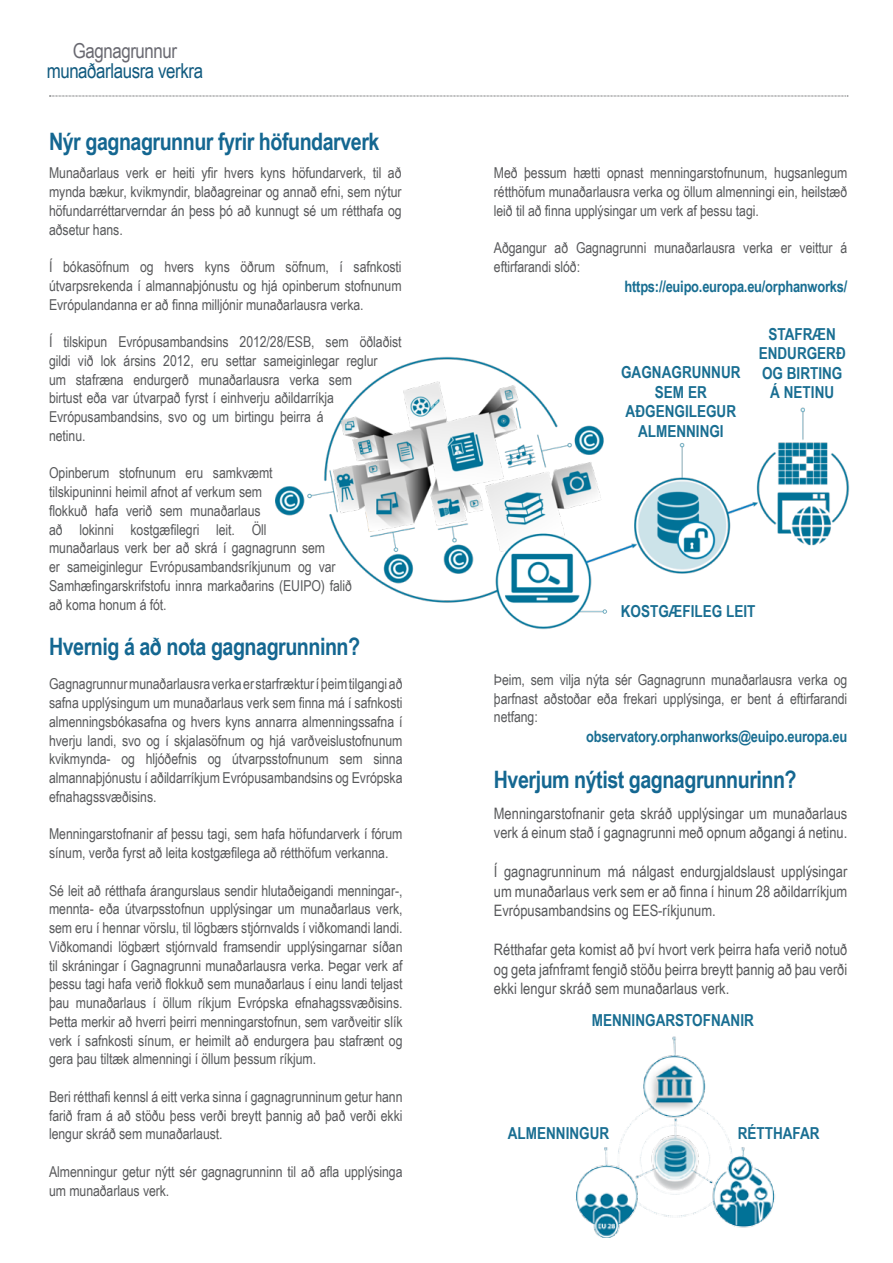
<style>
.page{position:relative;width:893px;height:1263px;background:#fff}
.page>*{position:absolute;margin:0;border:0;box-sizing:border-box;transform-origin:0 0}
.t1{font:700 24px "Arial Narrow";letter-spacing:-.02em;color:#146791}
.t2{font:20.55px "Arial Narrow";letter-spacing:-.02em;color:#105a7f}
.t3{font:20.55px "Arial Narrow";letter-spacing:-.02em;color:#696971}
.t4{font:700 16.5px/19.5px "Arial Narrow";color:#196e92;text-align:center}
.t5{font:15.75px/19.5px "Arial Narrow";color:#58595b;text-align:justify}
.t6{font:700 15.75px "Arial Narrow";letter-spacing:-.015em;color:#196e92}
.t7{font:15px/18.8px "Arial Narrow";letter-spacing:-.005em;color:#58595b;text-align:justify}
</style>
<div class="page">
<svg style="left:49px;top:96px;width:799px;height:1px"></svg>
<img style="left:276px;top:357px;width:574px;height:273px">
<img style="left:576px;top:1036px;width:199px;height:202px">
<h2 class="t3" style="left:73px;top:35px;width:106px">Gagnagrunnur</h2>
<h2 class="t2" style="left:47px;top:56px;width:158px">munaðarlausra verkra</h2>
<h1 class="t1" style="left:49px;top:124px;width:332px">Nýr gagnagrunnur fyrir höfundarverk</h1>
<p class="t7" style="left:49px;top:163px;width:354px">Munaðarlaus verk er heiti yfir hvers kyns höfundarverk, til að mynda bækur, kvikmyndir, blaðagreinar og annað efni, sem nýtur höfundarréttarverndar án þess þó að kunnugt sé um rétthafa og aðsetur hans.</p>
<p class="t7" style="left:49px;top:257px;width:354px">Í bókasöfnum og hvers kyns öðrum söfnum, í safnkosti útvarpsrekenda í almannaþjónustu og hjá opinberum stofnunum Evrópulandanna er að finna milljónir munaðarlausra verka.</p>
<p class="t7" style="left:49px;top:332px;width:354px;text-align:left">Í tilskipun Evrópusambandsins 2012/28/ESB, sem öðlaðist gildi við lok ársins 2012, eru settar sameiginlegar reglur<br>um stafræna endurgerð munaðarlausra verka sem<br>birtust eða var útvarpað fyrst í einhverju aðildarríkja Evrópusambandsins, svo og um birtingu þeirra á<br>netinu.</p>
<p class="t7" style="left:49px;top:463px;width:304px;text-align:left">Opinberum stofnunum eru samkvæmt<br>tilskipuninni heimil afnot af verkum sem<br>flokkuð hafa verið sem munaðarlaus<br>að lokinni kostgæfilegri leit. Öll<br>munaðarlaus verk ber að skrá í gagnagrunn sem<br>er sameiginlegur Evrópusambandsríkjunum og var Samhæfingarskrifstofu innra markaðarins (EUIPO) falið að koma honum á fót.</p>
<h1 class="t1" style="left:49px;top:629px;width:312px">Hvernig á að nota gagnagrunninn?</h1>
<p class="t7" style="left:49px;top:674px;width:355px">Gagnagrunnur munaðarlausra verka er starfræktur í þeim tilgangi að safna upplýsingum um munaðarlaus verk sem finna má í safnkosti almenningsbókasafna og hvers kyns annarra almenningssafna í hverju landi, svo og í skjalasöfnum og hjá varðveislustofnunum kvikmynda- og hljóðefnis og útvarpsstofnunum sem sinna almannaþjónustu í aðildarríkjum Evrópusambandsins og Evrópska efnahagssvæðisins.</p>
<p class="t7" style="left:49px;top:824px;width:355px">Menningarstofnanir af þessu tagi, sem hafa höfundarverk í fórum sínum, verða fyrst að leita kostgæfilega að rétthöfum verkanna.</p>
<p class="t7" style="left:49px;top:880px;width:355px">Sé leit að rétthafa árangurslaus sendir hlutaðeigandi menningar-, mennta- eða útvarpsstofnun upplýsingar um munaðarlaus verk, sem eru í hennar vörslu, til lögbærs stjórnvalds í viðkomandi landi.<br>Viðkomandi lögbært stjórnvald framsendir upplýsingarnar síðan til skráningar í Gagnagrunni munaðarlausra verka. Þegar verk af þessu tagi hafa verið flokkuð sem munaðarlaus í einu landi teljast þau munaðarlaus í öllum ríkjum Evrópska efnahagssvæðisins.<br>Þetta merkir að hverri þeirri menningarstofnun, sem varðveitir slík verk í safnkosti sínum, er heimilt að endurgera þau stafrænt og gera þau tiltæk almenningi í öllum þessum ríkjum.</p>
<p class="t7" style="left:49px;top:1086px;width:355px">Beri rétthafi kennsl á eitt verka sinna í gagnagrunninum getur hann farið fram á að stöðu þess verði breytt þannig að það verði ekki lengur skráð sem munaðarlaust.</p>
<p class="t7" style="left:49px;top:1161px;width:355px">Almenningur getur nýtt sér gagnagrunninn til að afla upplýsinga um munaðarlaus verk.</p>
<p class="t7" style="left:494px;top:163px;width:355px">Með þessum hætti opnast menningarstofnunum, hugsanlegum rétthöfum munaðarlausra verka og öllum almenningi ein, heilstæð leið til að finna upplýsingar um verk af þessu tagi.</p>
<p class="t7" style="left:494px;top:238px;width:355px">Aðgangur að Gagnagrunni munaðarlausra verka er veittur á eftirfarandi slóð:</p>
<p class="t6" style="left:624px;top:274px;width:224px">https://euipo.europa.eu/orphanworks/</p>
<p class="t4" style="left:621px;top:362px;width:121px">GAGNAGRUNNUR<br>SEM ER<br>AÐGENGILEGUR<br>ALMENNINGI</p>
<p class="t4" style="left:759px;top:323px;width:89px">STAFRÆN<br>ENDURGERÐ<br>OG BIRTING<br>Á NETINU</p>
<p class="t4" style="left:621px;top:601px;width:136px">KOSTGÆFILEG LEIT</p>
<p class="t7" style="left:494px;top:670px;width:355px">Þeim, sem vilja nýta sér Gagnagrunn munaðarlausra verka og þarfnast aðstoðar eða frekari upplýsinga, er bent á eftirfarandi netfang:</p>
<p class="t6" style="left:586px;top:724px;width:263px">observatory.orphanworks@euipo.europa.eu</p>
<h1 class="t1" style="left:494px;top:761px;width:304px">Hverjum nýtist gagnagrunnurinn?</h1>
<p class="t5" style="left:494px;top:803px;width:355px">Menningarstofnanir geta skráð upplýsingar um munaðarlaus verk á einum stað í gagnagrunni með opnum aðgangi á netinu.</p>
<p class="t5" style="left:494px;top:861px;width:355px">Í gagnagrunninum má nálgast endurgjaldslaust upplýsingar um munaðarlaus verk sem er að finna í hinum 28 aðildarríkjum Evrópusambandsins og EES-ríkjunum.</p>
<p class="t5" style="left:494px;top:939px;width:355px">Rétthafar geta komist að því hvort verk þeirra hafa verið notuð og geta jafnframt fengið stöðu þeirra breytt þannig að þau verði ekki lengur skráð sem munaðarlaus verk.</p>
<p class="t4" style="left:592px;top:1009px;width:164px">MENNINGARSTOFNANIR</p>
<p class="t4" style="left:508px;top:1123px;width:103px">ALMENNINGUR</p>
<p class="t4" style="left:738px;top:1123px;width:83px">RÉTTHAFAR</p>
</div>
